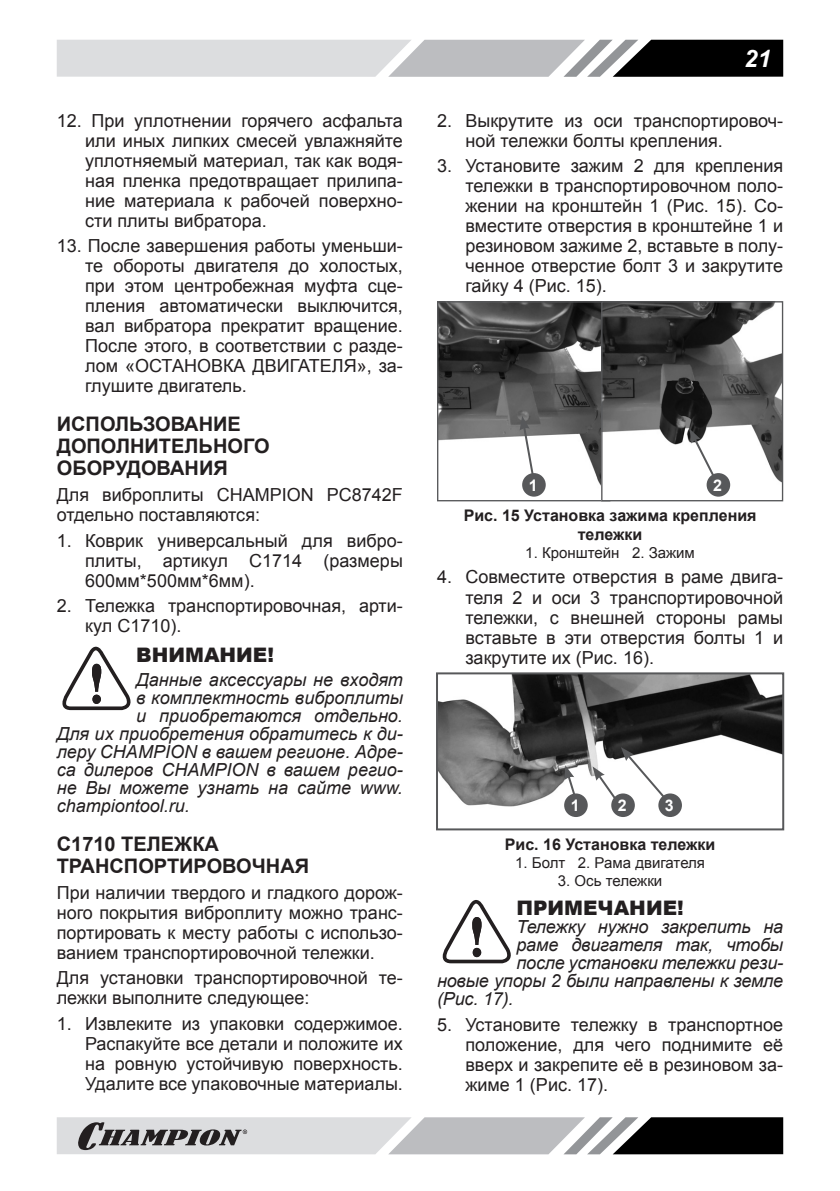
<style>
.page{position:relative;width:840px;height:1191px;background:#fff}
.page>*{position:absolute;margin:0;border:0;box-sizing:border-box;transform-origin:0 0}
.t1{font:italic 700 24px "Arial";color:#fff}
.Заголовок2{font:700 20px/22px "Arial";color:#231f20}
.ВНИМАНИЕ{font:900 20px "Arial";color:#231f20}
.Текст_список{font:18px/20px "Arial";color:#231f20;text-align:justify}
.ВНИМАНИЕ_ТЕКСТ{font:italic 18px "Arial";color:#231f20}
.Текст_основной{font:18px/20px "Arial";color:#231f20}
.РИСУНОК{font:700 16px/19.2px "Arial";color:#231f20;text-align:center}
.Заголовок_1{font:700 16px "Arial";color:#fff}
.РИСУНОК_список_по_це{font:15px "Arial";color:#231f20}
</style>
<div class="page">
<svg style="left:57px;top:40px;width:725px;height:37px;background:#a7a8aa"></svg>
<svg style="left:57px;top:1117px;width:725px;height:37px;background:#9c9d9e"></svg>
<svg style="left:62px;top:646px;width:69px;height:64px"></svg>
<img style="left:439px;top:303px;width:161px;height:194px">
<div style="left:437px;top:301px;width:173px;height:200px;border:1px solid #57585a"></div>
<img style="left:602px;top:303px;width:178px;height:196px">
<div style="left:600px;top:301px;width:182px;height:200px;border:1px solid #57585a"></div>
<svg style="left:519px;top:416px;width:17px;height:72px"></svg>
<svg style="left:689px;top:429px;width:31px;height:60px"></svg>
<div style="left:522px;top:473px;width:23px;height:23px;background:#57585a;border-radius:50%"></div>
<div style="left:706px;top:473px;width:23px;height:23px;background:#57585a;border-radius:50%"></div>
<img style="left:439px;top:675px;width:341px;height:142px">
<div style="left:436px;top:672px;width:347px;height:158px;border:2px solid #57585a"></div>
<svg style="left:564px;top:765px;width:14px;height:37px"></svg>
<svg style="left:592px;top:747px;width:80px;height:59px"></svg>
<div style="left:564px;top:793px;width:23px;height:24px;background:#57585a;border-radius:50%"></div>
<div style="left:611px;top:793px;width:23px;height:24px;background:#57585a;border-radius:50%"></div>
<div style="left:658px;top:793px;width:23px;height:24px;background:#57585a;border-radius:50%"></div>
<svg style="left:442px;top:900px;width:69px;height:63px"></svg>
<p class="Текст_список" style="left:85px;top:110px;width:319px;text-indent:-28px">12. При уплотнении горячего асфальта или иных липких смесей увлажняйте уплотняемый материал, так как водя&shy;ная пленка предотвращает прилипа&shy;ние материала к рабочей поверхно&shy;сти плиты вибратора.</p>
<p class="Текст_список" style="left:85px;top:236px;width:319px;text-indent:-28px">13. После завершения работы уменьши&shy;те обороты двигателя до холостых, при этом центробежная муфта сце&shy;пления автоматически выключится, вал вибратора прекратит вращение.<br>После этого, в соответствии с разде&shy;лом «ОСТАНОВКА ДВИГАТЕЛЯ», за&shy;глушите двигатель.</p>
<p class="Заголовок2" style="left:57px;top:414px;width:214px">ИСПОЛЬЗОВАНИЕ<br>ДОПОЛНИТЕЛЬНОГО<br>ОБОРУДОВАНИЯ</p>
<p class="Текст_основной" style="left:57px;top:485px;width:347px">Для виброплиты CHAMPION PC8742F отдельно поставляются:</p>
<p class="Текст_список" style="left:85px;top:530px;width:319px;text-indent:-28px">1. Коврик универсальный для вибро&shy;плиты, артикул C1714 (размеры 600мм*500мм*6мм).</p>
<p class="Текст_список" style="left:85px;top:596px;width:319px;text-indent:-28px">2. Тележка транспортировочная, арти&shy;кул C1710).</p>
<p class="ВНИМАНИЕ" style="left:136px;top:640px;width:139px">ВНИМАНИЕ!</p>
<p class="ВНИМАНИЕ_ТЕКСТ" style="left:136px;top:668px;width:268px">Данные аксессуары не входят</p>
<p class="ВНИМАНИЕ_ТЕКСТ" style="left:136px;top:686px;width:268px">в комплектность виброплиты</p>
<p class="ВНИМАНИЕ_ТЕКСТ" style="left:136px;top:704px;width:268px">и приобретаются отдельно.</p>
<p class="ВНИМАНИЕ_ТЕКСТ" style="left:57px;top:722px;width:347px">Для их приобретения обратитесь к ди-</p>
<p class="ВНИМАНИЕ_ТЕКСТ" style="left:57px;top:740px;width:347px">леру CHAMPION в вашем регионе. Адре-</p>
<p class="ВНИМАНИЕ_ТЕКСТ" style="left:57px;top:758px;width:347px">са дилеров CHAMPION в вашем регио-</p>
<p class="ВНИМАНИЕ_ТЕКСТ" style="left:57px;top:776px;width:347px">не Вы можете узнать на сайте www.</p>
<p class="ВНИМАНИЕ_ТЕКСТ" style="left:57px;top:794px;width:135px">championtool.ru.</p>
<p class="Заголовок2" style="left:57px;top:833px;width:254px">C1710 ТЕЛЕЖКА<br>ТРАНСПОРТИРОВОЧНАЯ</p>
<p class="Текст_основной" style="left:57px;top:882px;width:347px;text-align:justify">При наличии твердого и гладкого дорож&shy;ного покрытия виброплиту можно транс&shy;портировать к месту работы с использо&shy;ванием транспортировочной тележки.</p>
<p class="Текст_основной" style="left:57px;top:968px;width:347px">Для установки транспортировочной те&shy;лежки выполните следующее:</p>
<p class="Текст_список" style="left:85px;top:1013px;width:319px;text-indent:-28px">1. Извлеките из упаковки содержимое.<br>Распакуйте все детали и положите их на ровную устойчивую поверхность.<br>Удалите все упаковочные материалы.</p>
<h1 class="t1" style="left:743px;top:42px;width:28px">21</h1>
<p class="Текст_список" style="left:465px;top:110px;width:319px;text-indent:-28px">2. Выкрутите из оси транспортировоч&shy;ной тележки болты крепления.</p>
<p class="Текст_список" style="left:465px;top:156px;width:319px;text-indent:-28px">3. Установите зажим 2 для крепления тележки в транспортировочном поло&shy;жении на кронштейн 1 (Рис. 15). Со&shy;вместите отверстия в кронштейне 1 и резиновом зажиме 2, вставьте в полу&shy;ченное отверстие болт 3 и закрутите гайку 4 (Рис. 15).</p>
<p class="Заголовок_1" style="left:528px;top:474px;width:10px">1</p>
<p class="Заголовок_1" style="left:712px;top:474px;width:10px">2</p>
<p class="РИСУНОК" style="left:463px;top:506px;width:294px">Рис. 15 Установка зажима крепления тележки</p>
<p class="РИСУНОК_список_по_це" style="left:525px;top:543px;width:171px">1. Кронштейн 2. Зажим</p>
<p class="Текст_список" style="left:465px;top:567px;width:319px;text-indent:-28px">4. Совместите отверстия в раме двига&shy;теля 2 и оси 3 транспортировочной тележки, с внешней стороны рамы вставьте в эти отверстия болты 1 и закрутите их (Рис. 16).</p>
<p class="Заголовок_1" style="left:570px;top:795px;width:10px">1</p>
<p class="Заголовок_1" style="left:617px;top:795px;width:10px">2</p>
<p class="Заголовок_1" style="left:664px;top:795px;width:10px">3</p>
<p class="РИСУНОК" style="left:504px;top:835px;width:212px">Рис. 16 Установка тележки</p>
<p class="РИСУНОК_список_по_це" style="left:515px;top:852px;width:191px">1. Болт 2. Рама двигателя</p>
<p class="РИСУНОК_список_по_це" style="left:557px;top:870px;width:106px">3. Ось тележки</p>
<p class="ВНИМАНИЕ" style="left:516px;top:893px;width:169px">ПРИМЕЧАНИЕ!</p>
<p class="ВНИМАНИЕ_ТЕКСТ" style="left:516px;top:915px;width:268px">Тележку нужно закрепить на</p>
<p class="ВНИМАНИЕ_ТЕКСТ" style="left:516px;top:933px;width:268px">раме двигателя так, чтобы</p>
<p class="ВНИМАНИЕ_ТЕКСТ" style="left:516px;top:951px;width:268px">после установки тележки рези-</p>
<p class="ВНИМАНИЕ_ТЕКСТ" style="left:437px;top:969px;width:347px">новые упоры 2 были направлены к земле</p>
<p class="ВНИМАНИЕ_ТЕКСТ" style="left:437px;top:987px;width:78px">(Рис. 17).</p>
<p class="Текст_список" style="left:465px;top:1015px;width:319px;text-indent:-28px">5. Установите тележку в транспортное положение, для чего поднимите её вверх и закрепите её в резиновом за&shy;жиме 1 (Рис. 17).</p>
</div>
